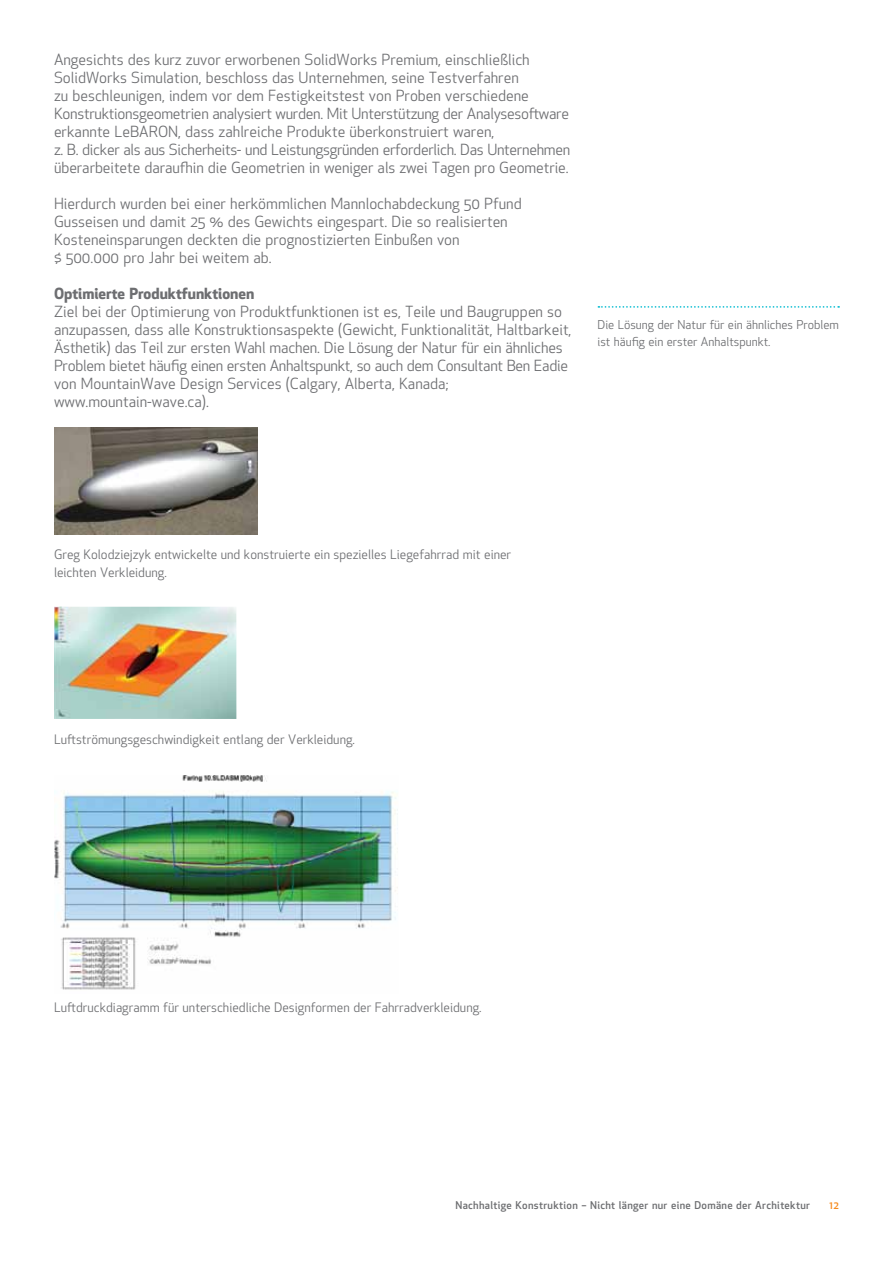
<style>
.page{position:relative;width:893px;height:1263px;background:#fff}
.page>*{position:absolute;margin:0;border:0;box-sizing:border-box;transform-origin:0 0}
.t1{font:15px/18px "SW Apex New";color:#6d6e71}
.t2{font:700 15px "SW Apex New";color:#6d6e71}
.t3{font:12.75px/18px "SW Apex New";color:#6d6e71}
.t4{font:12px/16.5px "SW Apex New";color:#6d6e71}
.t5{font:500 10.5px "SW Apex New";letter-spacing:.03em;color:#6d6e71}
.t6{font:500 10.5px "SW Apex New";color:#f68b1f}
</style>
<div class="page">
<img style="left:54px;top:428px;width:203px;height:107px">
<img style="left:54px;top:607px;width:182px;height:112px">
<img style="left:54px;top:775px;width:344px;height:215px">
<svg style="left:598px;top:306px;width:241px;height:2px"></svg>
<p class="t1" style="left:54px;top:51px;width:518px">Angesichts des kurz zuvor erworbenen SolidWorks Premium, einschließlich SolidWorks Simulation, beschloss das Unternehmen, seine Testverfahren<br>zu beschleunigen, indem vor dem Festigkeitstest von Proben verschiedene Konstruktionsgeometrien analysiert wurden. Mit Unterstützung der Analysesoftware erkannte LeBARON, dass zahlreiche Produkte überkonstruiert waren,<br>z. B. dicker als aus Sicherheits- und Leistungsgründen erforderlich. Das Unternehmen überarbeitete daraufhin die Geometrien in weniger als zwei Tagen pro Geometrie.</p>
<p class="t1" style="left:54px;top:195px;width:469px">Hierdurch wurden bei einer herkömmlichen Mannlochabdeckung 50 Pfund Gusseisen und damit 25 % des Gewichts eingespart. Die so realisierten Kosteneinsparungen deckten die prognostizierten Einbußen von<br>$ 500.000 pro Jahr bei weitem ab.</p>
<p class="t2" style="left:54px;top:283px;width:202px">Optimierte Produktfunktionen</p>
<p class="t1" style="left:54px;top:303px;width:519px">Ziel bei der Optimierung von Produktfunktionen ist es, Teile und Baugruppen so anzupassen, dass alle Konstruktionsaspekte (Gewicht, Funktionalität, Haltbarkeit, Ästhetik) das Teil zur ersten Wahl machen. Die Lösung der Natur für ein ähnliches Problem bietet häufig einen ersten Anhaltspunkt, so auch dem Consultant Ben Eadie von MountainWave Design Services (Calgary, Alberta, Kanada; www.mountain-wave.ca).</p>
<p class="t4" style="left:598px;top:316px;width:243px">Die Lösung der Natur für ein ähnliches Problem ist häufig ein erster Anhaltspunkt.</p>
<p class="t3" style="left:54px;top:545px;width:459px">Greg Kolodziejzyk entwickelte und konstruierte ein spezielles Liegefahrrad mit einer leichten Verkleidung.</p>
<p class="t3" style="left:54px;top:730px;width:302px">Luftströmungsgeschwindigkeit entlang der Verkleidung.</p>
<p class="t3" style="left:54px;top:998px;width:429px">Luftdruckdiagramm für unterschiedliche Designformen der Fahrradverkleidung.</p>
<p class="t5" style="left:455px;top:1198px;width:356px">Nachhaltige Konstruktion – Nicht länger nur eine Domäne der Architektur</p>
<p class="t6" style="left:830px;top:1198px;width:11px">12</p>
</div>
